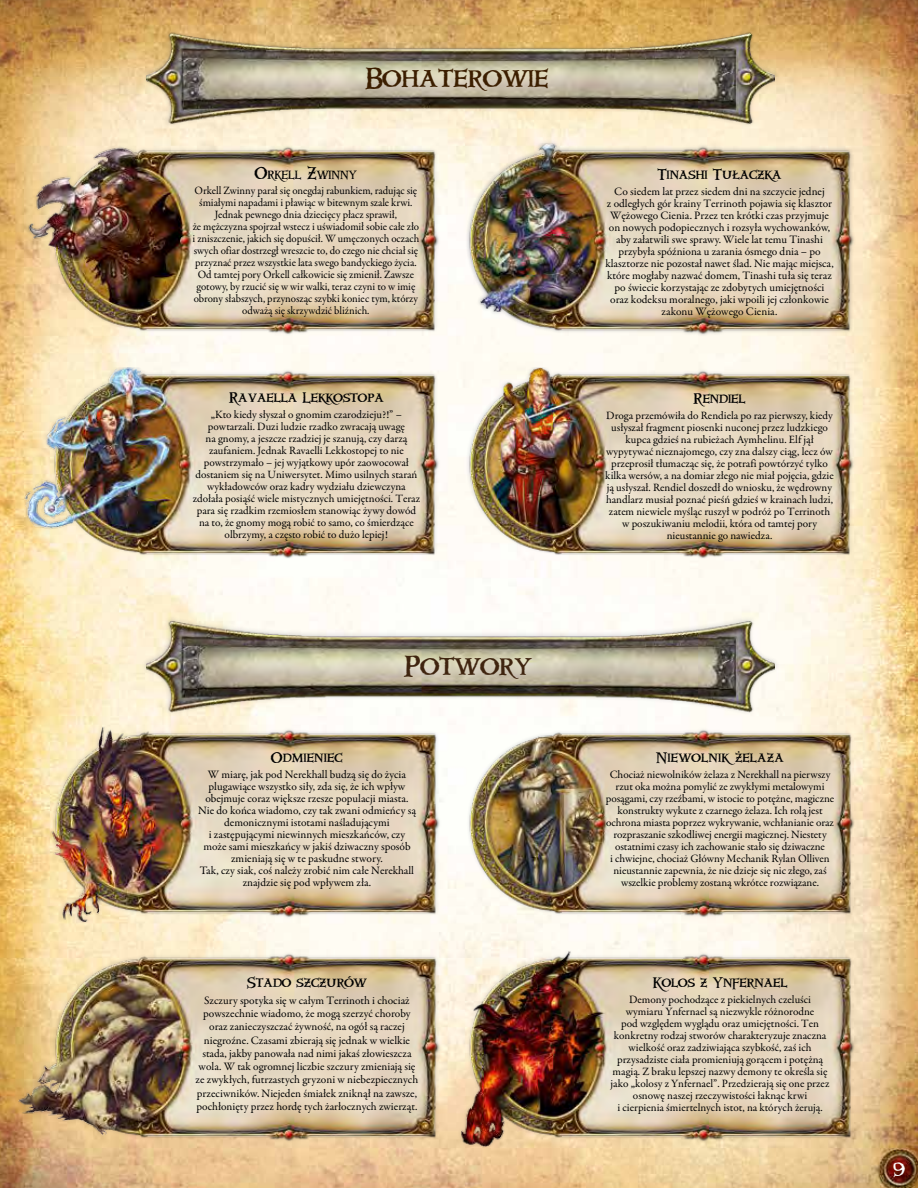
<style>
.page{position:relative;width:918px;height:1188px;background:#fff}
.page>*{position:absolute;margin:0;border:0;box-sizing:border-box;transform-origin:0 0}
.t1{font:27px "Windlass";color:#3c1e00}
.t2{font:27px "Windlass";color:#3f240f}
.t3{font:16.5px "Windlass";color:#fff}
.t4{font:13.5px "Windlass";color:#000}
.t5{font:13.5px "Windlass";letter-spacing:.02em;color:#000}
.t6{font:11.4px/12px "Garamond Descent";color:#000;text-align:center}
.t7{font:11.25px/12px "Garamond Descent";color:#000;text-align:center}
.t8{font:10.5px "Windlass";color:#000}
.s1{font-size:15px}
</style>
<div class="page">
<img style="left:0;top:0;width:918px;height:1188px">
<img style="left:147px;top:596px;width:627px;height:131px">
<img style="left:147px;top:0;width:627px;height:144px">
<img style="left:18px;top:144px;width:414px;height:196px">
<img style="left:18px;top:367px;width:414px;height:196px">
<img style="left:18px;top:727px;width:415px;height:196px">
<img style="left:18px;top:951px;width:415px;height:196px">
<div style="left:464px;top:139px;width:394px;height:199px;background:#232b41;opacity:.2"></div>
<img style="left:432px;top:144px;width:434px;height:196px">
<img style="left:432px;top:367px;width:434px;height:196px">
<img style="left:433px;top:727px;width:433px;height:196px">
<img style="left:433px;top:951px;width:433px;height:196px">
<h1 class="t1" style="left:365px;top:60px;width:185px">Bohaterowie</h1>
<p class="t8" style="left:255px;top:168px;width:103px"><span class="s1">O</span>rkell <span class="s1">Z</span>winny</p>
<p class="t7" style="left:193px;top:185px;width:228px">Orkell Zwinny parał się onegdaj rabunkiem, radując się śmiałymi napadami i pławiąc w bitewnym szale krwi.<br>Jednak pewnego dnia dziecięcy płacz sprawił,<br>że mężczyzna spojrzał wstecz i uświadomił sobie całe zło i zniszczenie, jakich się dopuścił. W umęczonych oczach swych ofiar dostrzegł wreszcie to, do czego nie chciał się przyznać przez wszystkie lata swego bandyckiego życia.<br>Od tamtej pory Orkell całkowicie się zmienił. Zawsze gotowy, by rzucić się w wir walki, teraz czyni to w imię obrony słabszych, przynosząc szybki koniec tym, którzy odważą się skrzywdzić bliźnich.</p>
<p class="t4" style="left:229px;top:388px;width:156px">Ravaella Lekkostopa</p>
<p class="t7" style="left:193px;top:409px;width:229px">„Kto kiedy słyszał o gnomim czarodzieju?!” – powtarzali. Duzi ludzie rzadko zwracają uwagę<br>na gnomy, a jeszcze rzadziej je szanują, czy darzą zaufaniem. Jednak Ravaelli Lekkostopej to nie powstrzymało – jej wyjątkowy upór zaowocował dostaniem się na Uniwersytet. Mimo usilnych starań wykładowców oraz kadry wydziału dziewczyna zdołała posiąść wiele mistycznych umiejętności. Teraz para się rzadkim rzemiosłem stanowiąc żywy dowód na to, że gnomy mogą robić to samo, co śmierdzące olbrzymy, a często robić to dużo lepiej!</p>
<h1 class="t2" style="left:404px;top:648px;width:130px">Potwory</h1>
<p class="t5" style="left:271px;top:749px;width:73px">Odmieniec</p>
<p class="t6" style="left:198px;top:769px;width:219px">W miarę, jak pod Nerekhall budzą się do życia plugawiące wszystko siły, zda się, że ich wpływ obejmuje coraz większe rzesze populacji miasta.<br>Nie do końca wiadomo, czy tak zwani odmieńcy są demonicznymi istotami naśladującymi<br>i zastępującymi niewinnych mieszkańców, czy może sami mieszkańcy w jakiś dziwaczny sposób zmieniają się w te paskudne stwory.<br>Tak, czy siak, coś należy zrobić nim całe Nerekhall znajdzie się pod wpływem zła.</p>
<p class="t4" style="left:247px;top:973px;width:121px">Stado szczurów</p>
<p class="t6" style="left:196px;top:994px;width:224px;line-height:13.2px">Szczury spotyka się w całym Terrinoth i chociaż powszechnie wiadomo, że mogą szerzyć choroby oraz zanieczyszczać żywność, na ogół są raczej niegroźne. Czasami zbierają się jednak w wielkie stada, jakby panowała nad nimi jakaś złowieszcza wola. W tak ogromnej liczbie szczury zmieniają się ze zwykłych, futrzastych gryzoni w niebezpiecznych przeciwników. Niejeden śmiałek zniknął na zawsze, pochłonięty przez hordę tych żarłocznych zwierząt.</p>
<p class="t4" style="left:657px;top:165px;width:126px">Tinashi Tułaczka</p>
<p class="t6" style="left:605px;top:186px;width:230px">Co siedem lat przez siedem dni na szczycie jednej<br>z odległych gór krainy Terrinoth pojawia się klasztor Wężowego Cienia. Przez ten krótki czas przyjmuje on nowych podopiecznych i rozsyła wychowanków, aby załatwili swe sprawy. Wiele lat temu Tinashi przybyła spóźniona u zarania ósmego dnia – po klasztorze nie pozostał nawet ślad. Nie mając miejsca, które mogłaby nazwać domem, Tinashi tuła się teraz po świecie korzystając ze zdobytych umiejętności oraz kodeksu moralnego, jaki wpoili jej członkowie zakonu Wężowego Cienia.</p>
<p class="t4" style="left:694px;top:389px;width:53px">Rendiel</p>
<p class="t7" style="left:605px;top:409px;width:230px">Droga przemówiła do Rendiela po raz pierwszy, kiedy usłyszał fragment piosenki nuconej przez ludzkiego kupca gdzieś na rubieżach Aymhelinu. Elf jął wypytywać nieznajomego, czy zna dalszy ciąg, lecz ów przeprosił tłumacząc się, że potrafi powtórzyć tylko kilka wersów, a na domiar złego nie miał pojęcia, gdzie ją usłyszał. Rendiel doszedł do wniosku, że wędrowny handlarz musiał poznać pieśń gdzieś w krainach ludzi, zatem niewiele myśląc ruszył w podróż po Terrinoth w poszukiwaniu melodii, która od tamtej pory nieustannie go nawiedza.</p>
<p class="t5" style="left:656px;top:749px;width:129px">Niewolnik żelaza</p>
<p class="t7" style="left:606px;top:769px;width:230px">Chociaż niewolników żelaza z Nerekhall na pierwszy rzut oka można pomylić ze zwykłymi metalowymi posągami, czy rzeźbami, w istocie to potężne, magiczne konstrukty wykute z czarnego żelaza. Ich rolą jest ochrona miasta poprzez wykrywanie, wchłanianie oraz rozpraszanie szkodliwej energii magicznej. Niestety ostatnimi czasy ich zachowanie stało się dziwaczne<br>i chwiejne, chociaż Główny Mechanik Rylan Olliven nieustannie zapewnia, że nie dzieje się nic złego, zaś wszelkie problemy zostaną wkrótce rozwiązane.</p>
<p class="t4" style="left:653px;top:973px;width:136px">Kolos z Ynfernael</p>
<p class="t7" style="left:611px;top:993px;width:220px">Demony pochodzące z piekielnych czeluści wymiaru Ynfernael są niezwykle różnorodne<br>pod względem wyglądu oraz umiejętności. Ten konkretny rodzaj stworów charakteryzuje znaczna wielkość oraz zadziwiająca szybkość, zaś ich przysadziste ciała promieniują gorącem i potężną magią. Z braku lepszej nazwy demony te określa się jako „kolosy z Ynfernael”. Przedzierają się one przez osnowę naszej rzeczywistości łaknąc krwi<br>i cierpienia śmiertelnych istot, na których żerują.</p>
<h2 class="t3" style="left:893px;top:1158px;width:13px">9</h2>
</div>
